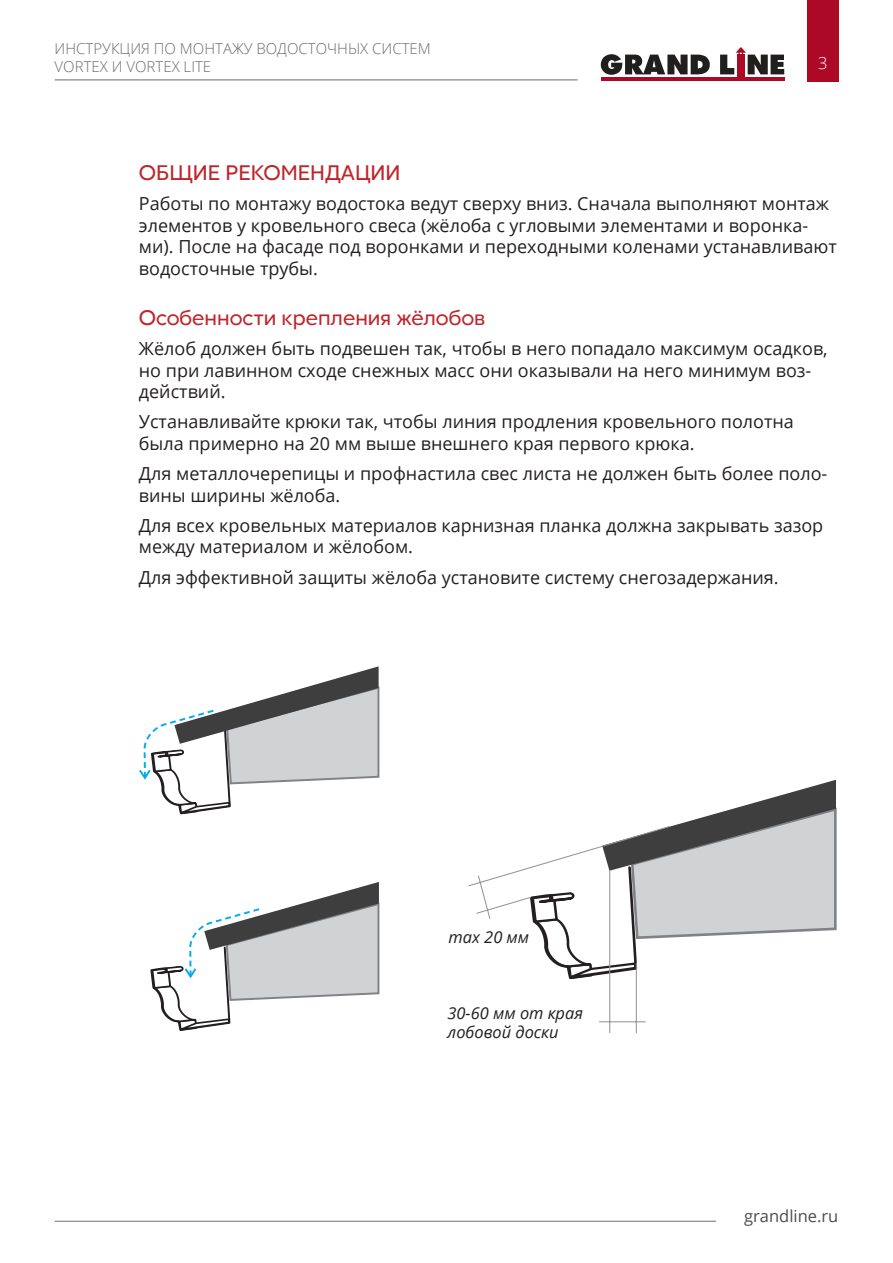
<style>
.page{position:relative;width:893px;height:1263px;background:#fff}
.page>*{position:absolute;margin:0;border:0;box-sizing:border-box;transform-origin:0 0}
.t1{font:21px "Red Ring";color:#be262c}
.t2{font:18px/21.6px "Open Sans";color:#231f20}
.t3{font:16.5px "Open Sans";color:#4b4c4d}
.t4{font:300 16.5px "Open Sans";color:#fff}
.t5{font:italic 16.35px/19.6px "Open Sans";color:#231f20}
.t6{font:300 15px/18px "Open Sans";color:#6c6d70}
</style>
<div class="page">
<div style="left:807px;top:0;width:31px;height:81px;background:#ac0926"></div>
<div style="left:737px;top:55px;width:7px;height:24px;background:#ac0926"></div>
<hr style="left:601px;top:77px;width:183px;height:3px;background:#ac0926">
<svg style="left:601px;top:54px;width:109px;height:21px"></svg>
<svg style="left:720px;top:47px;width:64px;height:27px"></svg>
<hr style="left:55px;top:80px;width:523px;height:1px;background:#6c6d70">
<hr style="left:55px;top:1221px;width:661px;height:1px;background:#6c6d70">
<svg style="left:150px;top:882px;width:230px;height:149px"></svg>
<svg style="left:139px;top:666px;width:241px;height:148px"></svg>
<svg style="left:468px;top:780px;width:369px;height:254px"></svg>
<p class="t6" style="left:55px;top:39px;width:378px">ИНСТРУКЦИЯ ПО МОНТАЖУ ВОДОСТОЧНЫХ СИСТЕМ<br>VORTEX И VORTEX LITE</p>
<p class="t4" style="left:818px;top:52px;width:11px">3</p>
<p class="t1" style="left:139px;top:159px;width:263px">ОБЩИЕ РЕКОМЕНДАЦИИ</p>
<p class="t2" style="left:139px;top:192px;width:699px">Работы по монтажу водостока ведут сверху вниз. Сначала выполняют монтаж элементов у кровельного свеса (жёлоба с угловыми элементами и воронка&shy;ми). После на фасаде под воронками и переходными коленами устанавливают водосточные трубы.</p>
<p class="t1" style="left:139px;top:304px;width:348px">Особенности крепления жёлобов</p>
<p class="t2" style="left:139px;top:337px;width:690px">Жёлоб должен быть подвешен так, чтобы в него попадало максимум осадков, но при лавинном сходе снежных масс они оказывали на него минимум воз&shy;действий.</p>
<p class="t2" style="left:139px;top:411px;width:656px">Устанавливайте крюки так, чтобы линия продления кровельного полотна была примерно на 20 мм выше внешнего края первого крюка.</p>
<p class="t2" style="left:139px;top:462px;width:690px">Для металлочерепицы и профнастила свес листа не должен быть более поло&shy;вины ширины жёлоба.</p>
<p class="t2" style="left:139px;top:514px;width:686px">Для всех кровельных материалов карнизная планка должна закрывать зазор между материалом и жёлобом.</p>
<p class="t2" style="left:139px;top:566px;width:641px">Для эффективной защиты жёлоба установите систему снегозадержания.</p>
<p class="t5" style="left:449px;top:926px;width:82px">max 20 мм</p>
<p class="t5" style="left:448px;top:1002px;width:137px">30-60 мм от края лобовой доски</p>
<p class="t3" style="left:744px;top:1204px;width:96px">grandline.ru</p>
</div>
